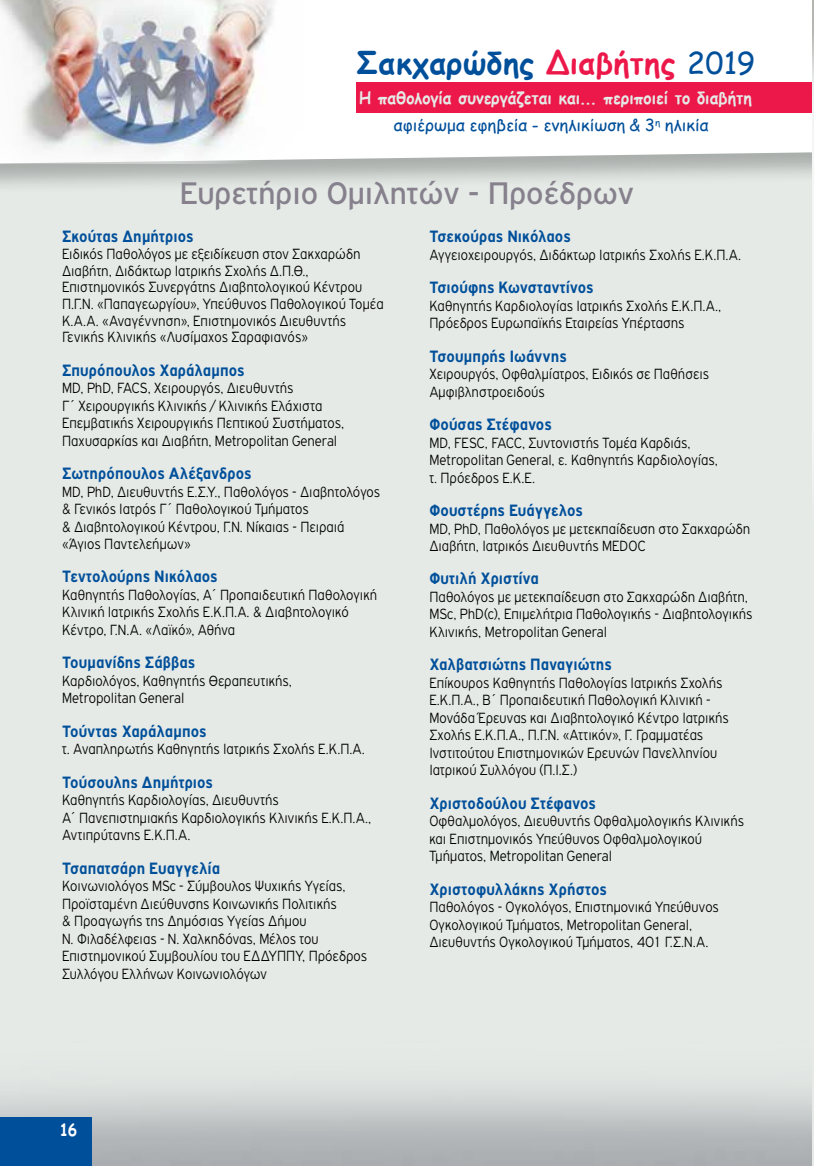
<style>
.page{position:relative;width:814px;height:1166px;background:#e5eae7}
.page>*{position:absolute;margin:0;border:0;box-sizing:border-box;transform-origin:0 0}
.t1{font:33.25px "PF Highway Gothic";color:#86818c}
.t2{font:700 30.28px "Comic Sans MS";letter-spacing:.02em;color:#004f9a}
.t3{font:700 17.5px "PF Highway Gothic";letter-spacing:.01em;color:#004f9a;scale:.9 1}
.t4{font:700 16.97px "Comic Sans MS";letter-spacing:.005em;color:#e5eae7;scale:.92 1}
.t5{font:16.62px "Comic Sans MS";letter-spacing:-.005em;color:#004f9a}
.t6{font:700 16.62px "Comic Sans MS";color:#fff;scale:.92 1}
.t7{font:300 15.75px/17.5px "PF Highway Gothic";letter-spacing:.005em;color:#000;scale:.9 1}
.s1{color:#ed184a}
.s2{font-weight:400}
</style>
<div class="page">
<div style="left:0;top:0;width:814px;height:195px;background:#000;opacity:.26"></div>
<div style="left:304px;top:0;width:509px;height:164px;background:#fff"></div>
<div style="left:0;top:1117px;width:92px;height:49px;background:#004f9a"></div>
<img style="left:0;top:0;width:304px;height:164px">
<div style="left:357px;top:82px;width:457px;height:31px;background:#ed184a"></div>
<img style="left:813px;top:0;width:1px;height:468px">
<h2 class="t2" style="left:357px;top:41px;width:399px">Σακχαρώδης <span class="s1">Διαβήτης</span> <span class="s2">2019</span></h2>
<p class="t4" style="left:359px;top:85px;width:428px">Η παθολογία συνεργάζεται και... περιποιεί το διαβήτη</p>
<p class="t5" style="left:394px;top:113px;width:316px">αφιέρωμα εφηβεία - ενηλικίωση &amp; 3<sup>η</sup> ηλικία</p>
<h1 class="t1" style="left:180px;top:175px;width:455px">Ευρετήριο Oμιλητών - Προέδρων</h1>
<p class="t3" style="left:62px;top:227px;width:148px">Σκούτας Δημήτριος</p>
<p class="t7" style="left:62px;top:245px;width:359px;line-height:16.6px">Ειδικός Παθολόγoς με εξειδίκευση στον Σακχαρώδη Διαβήτη, Διδάκτωρ Ιατρικής Σχολής Δ.Π.Θ., Επιστημονικός Συνεργάτης Διαβητολογικού Κέντρου Π.Γ.Ν. «Παπαγεωργίου», Υπεύθυνος Παθολογικού Τομέα Κ.Α.Α. «Αναγέννηση», Επιστημονικός Διευθυντής Γενικής Κλινικής «Λυσίμαχος Σαραφιανός»</p>
<p class="t3" style="left:62px;top:360px;width:204px">Σπυρόπουλος Χαράλαμπος</p>
<p class="t7" style="left:62px;top:379px;width:315px">MD, PhD, FACS, Χειρουργός, Διευθυντής<br>Γ΄ Χειρουργικής Κλινικής / Κλινικής Ελάχιστα Επεμβατικής Χειρουργικής Πεπτικού Συστήματος, Παχυσαρκίας και Διαβήτη, Metropolitan General</p>
<p class="t3" style="left:62px;top:464px;width:212px">Σωτηρόπουλος Αλέξανδρος</p>
<p class="t7" style="left:62px;top:482px;width:355px">MD, PhD, Διευθυντής Ε.Σ.Υ., Παθολόγος - Διαβητολόγος &amp; Γενικός Ιατρός Γ΄ Παθολογικού Τμήματος<br>&amp; Διαβητολογικού Κέντρου, Γ.Ν. Νίκαιας - Πειραιά «Άγιος Παντελεήμων»</p>
<p class="t3" style="left:62px;top:567px;width:174px">Τεντολούρης Νικόλαος</p>
<p class="t7" style="left:62px;top:586px;width:351px">Καθηγητής Παθολογίας, Α΄ Προπαιδευτική Παθολογική<br>Κλινική Ιατρικής Σχολής Ε.Κ.Π.Α. &amp; Διαβητολογικό<br>Κέντρο, Γ.Ν.Α. «Λαϊκό», Αθήνα</p>
<p class="t3" style="left:62px;top:653px;width:149px">Τουμανίδης Σάββας</p>
<p class="t7" style="left:62px;top:672px;width:257px">Καρδιολόγος, Καθηγητής Θεραπευτικής,<br>Metropolitan General</p>
<p class="t3" style="left:62px;top:721px;width:162px">Τούντας Χαράλαμπος</p>
<p class="t7" style="left:62px;top:740px;width:338px">τ. Αναπληρωτής Καθηγητής Ιατρικής Σχολής Ε.Κ.Π.Α.</p>
<p class="t3" style="left:62px;top:772px;width:169px">Τούσουλης Δημήτριος</p>
<p class="t7" style="left:62px;top:791px;width:345px">Καθηγητής Καρδιολογίας, Διευθυντής<br>Α΄ Πανεπιστημιακής Καρδιολογικής Κλινικής Ε.Κ.Π.Α.,<br>Αντιπρύτανης Ε.Κ.Π.Α.</p>
<p class="t3" style="left:62px;top:858px;width:177px">Τσαπατσάρη Ευαγγελία</p>
<p class="t7" style="left:62px;top:877px;width:340px">Κοινωνιολόγος MSc - Σύμβουλος Ψυχικής Υγείας, Προϊσταμένη Διεύθυνσης Κοινωνικής Πολιτικής<br>&amp; Προαγωγής της Δημόσιας Υγείας Δήμου<br>Ν. Φιλαδέλφειας - Ν. Χαλκηδόνας, Μέλος του Επιστημονικού Συμβουλίου του ΕΔΔΥΠΠΥ, Πρόεδρος Συλλόγου Ελλήνων Κοινωνιολόγων</p>
<p class="t3" style="left:429px;top:227px;width:159px">Τσεκούρας Νικόλαος</p>
<p class="t7" style="left:429px;top:246px;width:348px">Αγγειοχειρουργός, Διδάκτωρ Ιατρικής Σχολής Ε.Κ.Π.Α.</p>
<p class="t3" style="left:429px;top:278px;width:184px">Τσιούφης Κωνσταντίνος</p>
<p class="t7" style="left:429px;top:297px;width:326px">Καθηγητής Καρδιολογίας Ιατρικής Σχολής Ε.Κ.Π.Α.,<br>Πρόεδρος Ευρωπαϊκής Εταιρείας Υπέρτασης</p>
<p class="t3" style="left:429px;top:346px;width:154px">Τσουμπρής Ιωάννης</p>
<p class="t7" style="left:429px;top:365px;width:312px">Χειρουργός, Οφθαλμίατρος, Ειδικός σε Παθήσεις<br>Αμφιβληστροειδούς</p>
<p class="t3" style="left:429px;top:415px;width:138px">Φούσας Στέφανος</p>
<p class="t7" style="left:429px;top:434px;width:322px">MD, FESC, FACC, Συντονιστής Τομέα Καρδιάς,<br>Metropolitan General, ε. Καθηγητής Καρδιολογίας, τ. Πρόεδρος Ε.Κ.Ε.</p>
<p class="t3" style="left:429px;top:501px;width:172px">Φουστέρης Ευάγγελος</p>
<p class="t7" style="left:429px;top:520px;width:358px">MD, PhD, Παθολόγος με μετεκπαίδευση στο Σακχαρώδη<br>Διαβήτη, Ιατρικός Διευθυντής MEDOC</p>
<p class="t3" style="left:429px;top:569px;width:123px">Φυτιλή Χριστίνα</p>
<p class="t7" style="left:429px;top:588px;width:360px">Παθολόγος με μετεκπαίδευση στο Σακχαρώδη Διαβήτη,<br>MSc, PhD(c), Επιμελήτρια Παθολογικής - Διαβητολογικής<br>Κλινικής, Metropolitan General</p>
<p class="t3" style="left:429px;top:655px;width:204px">Χαλβατσιώτης Παναγιώτης</p>
<p class="t7" style="left:429px;top:674px;width:334px">Επίκουρος Καθηγητής Παθολογίας Ιατρικής Σχολής Ε.Κ.Π.Α., Β΄ Προπαιδευτική Παθολογική Κλινική - Μονάδα Έρευνας και Διαβητολογικό Κέντρο Ιατρικής Σχολής Ε.Κ.Π.Α., Π.Γ.Ν. «Αττικόν», Γ. Γραμματέας Ινστιτούτου Επιστημονικών Ερευνών Πανελληνίου Ιατρικού Συλλόγου (Π.Ι.Σ.)</p>
<p class="t3" style="left:429px;top:793px;width:187px">Χριστοδούλου Στέφανος</p>
<p class="t7" style="left:429px;top:812px;width:351px">Οφθαλμολόγος, Διευθυντής Οφθαλμολογικής Κλινικής και Επιστημονικός Υπεύθυνος Οφθαλμολογικού<br>Τμήματος, Metropolitan General</p>
<p class="t3" style="left:429px;top:879px;width:199px">Χριστοφυλλάκης Χρήστος</p>
<p class="t7" style="left:429px;top:898px;width:323px">Παθολόγος - Ογκολόγος, Επιστημονικά Υπεύθυνος<br>Ογκολογικού Τμήματος, Metropolitan General,<br>Διευθυντής Ογκολογικού Τμήματος, 401 Γ.Σ.Ν.Α.</p>
<p class="t6" style="left:60px;top:1117px;width:21px">16</p>
</div>
